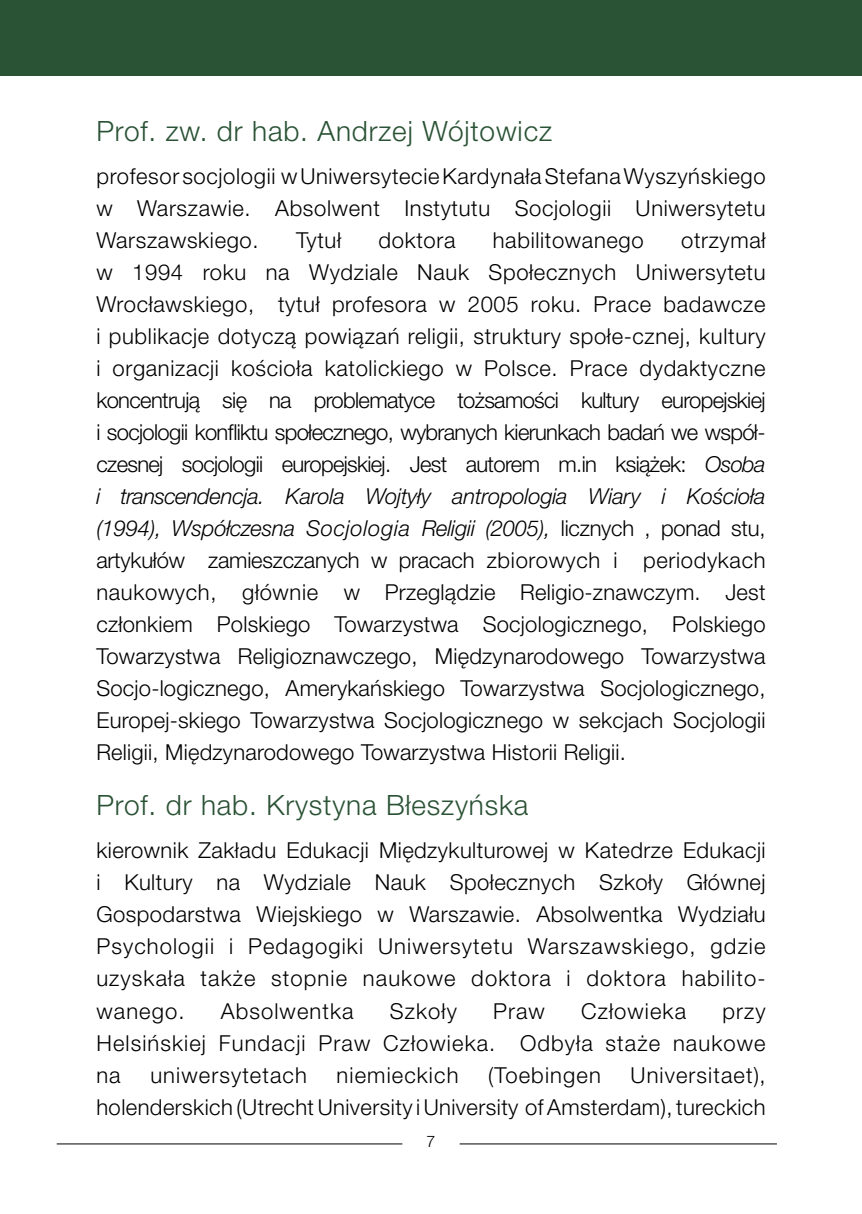
<style>
.page{position:relative;width:862px;height:1214px;background:#fff}
.page>*{position:absolute;margin:0;border:0;box-sizing:border-box;transform-origin:0 0}
.t1{font:300 28px "Helvetica Neue LT Pro";letter-spacing:.03em;color:#2a5235}
.t2{font:300 22px/32px "Helvetica Neue LT Pro";letter-spacing:.03em;color:#000;text-align:justify}
.t3{font:300 22px "Helvetica Neue LT Pro";letter-spacing:.05em;color:#000}
.t4{font:300 16px "Helvetica Neue LT Pro";color:#000}
.s1{font-style:italic}
</style>
<div class="page">
<hr style="left:57px;top:1143px;width:345px;height:1px;background:#000">
<hr style="left:459px;top:1143px;width:318px;height:1px;background:#000">
<div style="left:0;top:0;width:862px;height:76px;background:#2a5235"></div>
<p class="t1" style="left:96px;top:113px;width:457px">Prof. zw. dr hab. Andrzej Wójtowicz</p>
<p class="t2" style="left:96px;top:160px;width:671px">profesor socjologii w Uniwersytecie Kardynała Stefana Wyszyńskiego w Warszawie. Absolwent Instytutu Socjologii Uniwersytetu Warszawskiego.</p>
<p class="t2" style="left:96px;top:224px;width:671px;text-indent:585px">otrzymał w 1994 roku na Wydziale Nauk Społecznych Uniwersytetu Wrocławskiego, tytuł profesora w 2005 roku. Prace badawcze i publikacje dotyczą powiązań religii, struktury społe-cznej, kultury i organizacji kościoła katolickiego w Polsce. Prace dydaktyczne koncentrują się na problematyce tożsamości kultury europejskiej i socjologii konfliktu społecznego, wybranych kierunkach badań we współ&shy;czesnej socjologii europejskiej. Jest autorem m.in książek: <span class="s1">Osoba i transcendencja. Karola Wojtyły antropologia Wiary i Kościoła (1994), Współczesna Socjologia Religii (2005),</span> licznych , ponad stu, artykułów zamieszczanych w pracach zbiorowych i periodykach naukowych, głównie w Przeglądzie Religio-znawczym. Jest członkiem Polskiego Towarzystwa Socjologicznego, Polskiego Towarzystwa Religioznawczego, Międzynarodowego Towarzystwa Socjo-logicznego, Amerykańskiego Towarzystwa Socjologicznego, Europej-skiego Towarzystwa Socjologicznego w sekcjach Socjologii Religii, Międzynarodowego Towarzystwa Historii Religii.</p>
<p class="t1" style="left:96px;top:787px;width:433px">Prof. dr hab. Krystyna Błeszyńska</p>
<p class="t2" style="left:96px;top:834px;width:670px">kierownik Zakładu Edukacji Międzykulturowej w Katedrze Edukacji i Kultury na Wydziale Nauk Społecznych Szkoły Głównej Gospodarstwa Wiejskiego w Warszawie. Absolwentka Wydziału Psychologii i Pedagogiki Uniwersytetu Warszawskiego, gdzie uzyskała także stopnie naukowe doktora i doktora habilito&shy;wanego.</p>
<p class="t2" style="left:296px;top:224px;width:47px">Tytuł</p>
<p class="t2" style="left:378px;top:224px;width:78px">doktora</p>
<p class="t2" style="left:493px;top:224px;width:152px">habilitowanego</p>
<p class="t3" style="left:221px;top:997px;width:134px">Absolwentka</p>
<p class="t2" style="left:390px;top:994px;width:69px">Szkoły</p>
<p class="t2" style="left:493px;top:994px;width:53px">Praw</p>
<p class="t3" style="left:581px;top:997px;width:106px">Człowieka</p>
<p class="t2" style="left:96px;top:994px;width:671px;text-indent:626px">przy Helsińskiej Fundacji Praw Człowieka. Odbyła staże naukowe na</p>
<p class="t2" style="left:96px;top:1058px;width:671px;text-align:right">Universitaet),<br>holenderskich (Utrecht University i University of Amsterdam), tureckich</p>
<p class="t3" style="left:150px;top:1061px;width:158px">uniwersytetach</p>
<p class="t3" style="left:337px;top:1061px;width:123px">niemieckich</p>
<p class="t3" style="left:488px;top:1061px;width:114px">(Toebingen</p>
<p class="t4" style="left:426px;top:1131px;width:10px">7</p>
</div>
